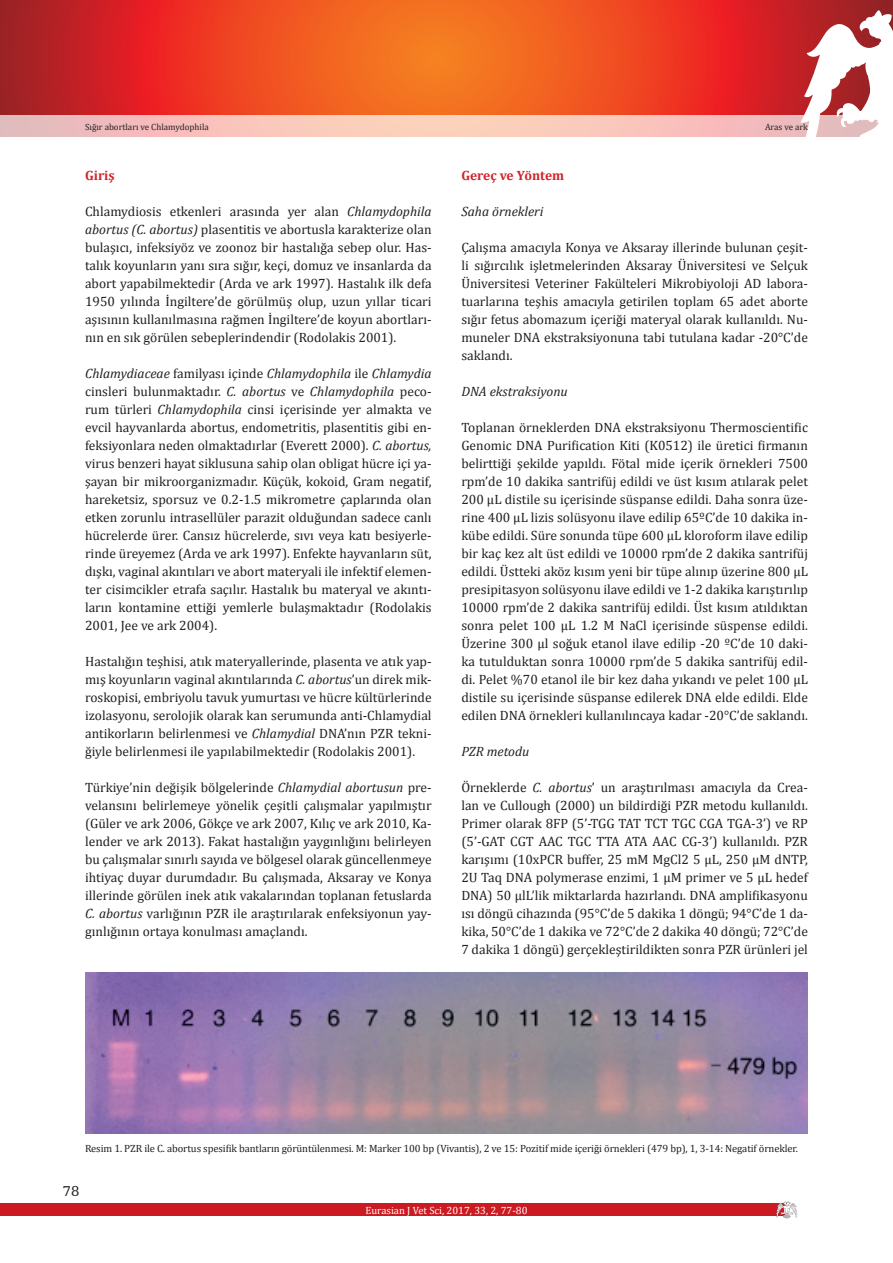
<style>
.page{position:relative;width:893px;height:1263px;background:#fff}
.page>*{position:absolute;margin:0;border:0;box-sizing:border-box;transform-origin:0 0}
.t1{font:15px "Humanist Slabserif 712 BT";color:#231f20}
.t2{font:13.5px/18px "Cambria";color:#231f20;text-align:justify}
.t3{font:italic 13.5px "Cambria";color:#231f20}
.t4{font:700 13.5px "Cambria";color:#d1232a}
.t5{font:10.5px "Cambria";letter-spacing:-.01em;color:#231f20}
.t6{font:10.5px "Cambria";color:#fff}
.t7{font:9px "Cambria";color:#231f20}
.s1{font-style:italic}
</style>
<div class="page">
<svg style="left:0;top:0;width:893px;height:115px;background:#e44522"></svg>
<div style="left:0;top:1203px;width:787px;height:13px;background:#cb1a21"></div>
<svg style="left:776px;top:1201px;width:21px;height:17px"></svg>
<svg style="left:800px;top:10px;width:93px;height:127px"></svg>
<svg style="left:0;top:115px;width:893px;height:21px;background:#f5c7bf"></svg>
<img style="left:85px;top:972px;width:723px;height:161px">
<p class="t7" style="left:85px;top:121px;width:125px">Sığır abortları ve Chlamydophila</p>
<p class="t7" style="left:765px;top:121px;width:44px">Aras ve ark</p>
<p class="t4" style="left:85px;top:166px;width:31px">Giriş</p>
<p class="t2" style="left:85px;top:202px;width:348px">Chlamydiosis etkenleri arasında yer alan <span class="s1">Chlamydophila abortus (C. abortus)</span> plasentitis ve abortusla karakterize olan bulaşıcı, infeksiyöz ve zoonoz bir hastalığa sebep olur. Has&shy;talık koyunların yanı sıra sığır, keçi, domuz ve insanlarda da abort yapabilmektedir (Arda ve ark 1997). Hastalık ilk defa 1950 yılında İngiltere’de görülmüş olup, uzun yıllar ticari aşısının kullanılmasına rağmen İngiltere’de koyun abortları&shy;nın en sık görülen sebeplerindendir (Rodolakis 2001).</p>
<p class="t2" style="left:85px;top:364px;width:348px"><span class="s1">Chlamydiaceae</span> familyası içinde <span class="s1">Chlamydophila</span> ile <span class="s1">Chlamydia </span>cinsleri bulunmaktadır. <span class="s1">C. abortus</span> ve <span class="s1">Chlamydophila</span> peco&shy;rum türleri <span class="s1">Chlamydophila</span> cinsi içerisinde yer almakta ve evcil hayvanlarda abortus, endometritis, plasentitis gibi en&shy;feksiyonlara neden olmaktadırlar (Everett 2000). <span class="s1">C. abortus, </span>virus benzeri hayat siklusuna sahip olan obligat hücre içi ya&shy;şayan bir mikroorganizmadır. Küçük, kokoid, Gram negatif, hareketsiz, sporsuz ve 0.2-1.5 mikrometre çaplarında olan etken zorunlu intrasellüler parazit olduğundan sadece canlı hücrelerde ürer. Cansız hücrelerde, sıvı veya katı besiyerle&shy;rinde üreyemez (Arda ve ark 1997). Enfekte hayvanların süt, dışkı, vaginal akıntıları ve abort materyali ile infektif elemen&shy;ter cisimcikler etrafa saçılır. Hastalık bu materyal ve akıntı&shy;ların kontamine ettiği yemlerle bulaşmaktadır (Rodolakis 2001, Jee ve ark 2004).</p>
<p class="t2" style="left:85px;top:652px;width:348px">Hastalığın teşhisi, atık materyallerinde, plasenta ve atık yap&shy;mış koyunların vaginal akıntılarında <span class="s1">C. abortus</span>’un direk mik&shy;roskopisi, embriyolu tavuk yumurtası ve hücre kültürlerinde izolasyonu, serolojik olarak kan serumunda anti-Chlamydial antikorların belirlenmesi ve <span class="s1">Chlamydial</span> DNA’nın PZR tekni&shy;ğiyle belirlenmesi ile yapılabilmektedir (Rodolakis 2001).</p>
<p class="t2" style="left:85px;top:778px;width:348px">Türkiye’nin değişik bölgelerinde <span class="s1">Chlamydial abortusun</span> pre&shy;velansını belirlemeye yönelik çeşitli çalışmalar yapılmıştır (Güler ve ark 2006, Gökçe ve ark 2007, Kılıç ve ark 2010, Ka&shy;lender ve ark 2013). Fakat hastalığın yaygınlığını belirleyen bu çalışmalar sınırlı sayıda ve bölgesel olarak güncellenmeye ihtiyaç duyar durumdadır. Bu çalışmada, Aksaray ve Konya illerinde görülen inek atık vakalarından toplanan fetuslarda <span class="s1">C. abortus</span> varlığının PZR ile araştırılarak enfeksiyonun yay&shy;gınlığının ortaya konulması amaçlandı.</p>
<p class="t4" style="left:461px;top:166px;width:104px">Gereç ve Yöntem</p>
<p class="t3" style="left:461px;top:202px;width:84px">Saha örnekleri</p>
<p class="t2" style="left:461px;top:238px;width:348px">Çalışma amacıyla Konya ve Aksaray illerinde bulunan çeşit&shy;li sığırcılık işletmelerinden Aksaray Üniversitesi ve Selçuk Üniversitesi Veteriner Fakülteleri Mikrobiyoloji AD labora&shy;tuarlarına teşhis amacıyla getirilen toplam 65 adet aborte sığır fetus abomazum içeriği materyal olarak kullanıldı. Nu&shy;muneler DNA ekstraksiyonuna tabi tutulana kadar -20°C’de saklandı.</p>
<p class="t3" style="left:461px;top:382px;width:108px">DNA ekstraksiyonu</p>
<p class="t2" style="left:461px;top:418px;width:348px">Toplanan örneklerden DNA ekstraksiyonu Thermoscientific Genomic DNA Purification Kiti (K0512) ile üretici firmanın belirttiği şekilde yapıldı. Fötal mide içerik örnekleri 7500 rpm’de 10 dakika santrifüj edildi ve üst kısım atılarak pelet 200 µL distile su içerisinde süspanse edildi. Daha sonra üze&shy;rine 400 µL lizis solüsyonu ilave edilip 65ºC’de 10 dakika in&shy;kübe edildi. Süre sonunda tüpe 600 µL kloroform ilave edilip bir kaç kez alt üst edildi ve 10000 rpm’de 2 dakika santrifüj edildi. Üstteki aköz kısım yeni bir tüpe alınıp üzerine 800 µL presipitasyon solüsyonu ilave edildi ve 1-2 dakika karıştırılıp 10000 rpm’de 2 dakika santrifüj edildi. Üst kısım atıldıktan sonra pelet 100 µL 1.2 M NaCl içerisinde süspense edildi.<br>Üzerine 300 µl soğuk etanol ilave edilip -20 ºC’de 10 daki&shy;ka tutulduktan sonra 10000 rpm’de 5 dakika santrifüj edil&shy;di. Pelet %70 etanol ile bir kez daha yıkandı ve pelet 100 µL distile su içerisinde süspanse edilerek DNA elde edildi. Elde edilen DNA örnekleri kullanılıncaya kadar -20°C’de saklandı.</p>
<p class="t3" style="left:461px;top:742px;width:70px">PZR metodu</p>
<p class="t2" style="left:461px;top:778px;width:348px">Örneklerde <span class="s1">C. abortus</span>’ un araştırılması amacıyla da Crea&shy;lan ve Cullough (2000) un bildirdiği PZR metodu kullanıldı.<br>Primer olarak 8FP (5’-TGG TAT TCT TGC CGA TGA-3’) ve RP (5’-GAT CGT AAC TGC TTA ATA AAC CG-3’) kullanıldı. PZR karışımı (10xPCR buffer, 25 mM MgCl2 5 μL, 250 μM dNTP, 2U Taq DNA polymerase enzimi, 1 μM primer ve 5 μL hedef DNA) 50 μlL’lik miktarlarda hazırlandı. DNA amplifikasyonu ısı döngü cihazında (95°C’de 5 dakika 1 döngü; 94°C’de 1 da&shy;kika, 50°C’de 1 dakika ve 72°C’de 2 dakika 40 döngü; 72°C’de 7 dakika 1 döngü) gerçekleştirildikten sonra PZR ürünleri jel</p>
<p class="t5" style="left:85px;top:1143px;width:714px">Resim 1. PZR ile C. abortus spesifik bantların görüntülenmesi. M: Marker 100 bp (Vivantis), 2 ve 15: Pozitif mide içeriği örnekleri (479 bp), 1, 3-14: Negatif örnekler.</p>
<p class="t1" style="left:63px;top:1181px;width:18px">78</p>
<p class="t6" style="left:365px;top:1204px;width:163px">Eurasian J Vet Sci, 2017, 33, 2, 77-80</p>
</div>
